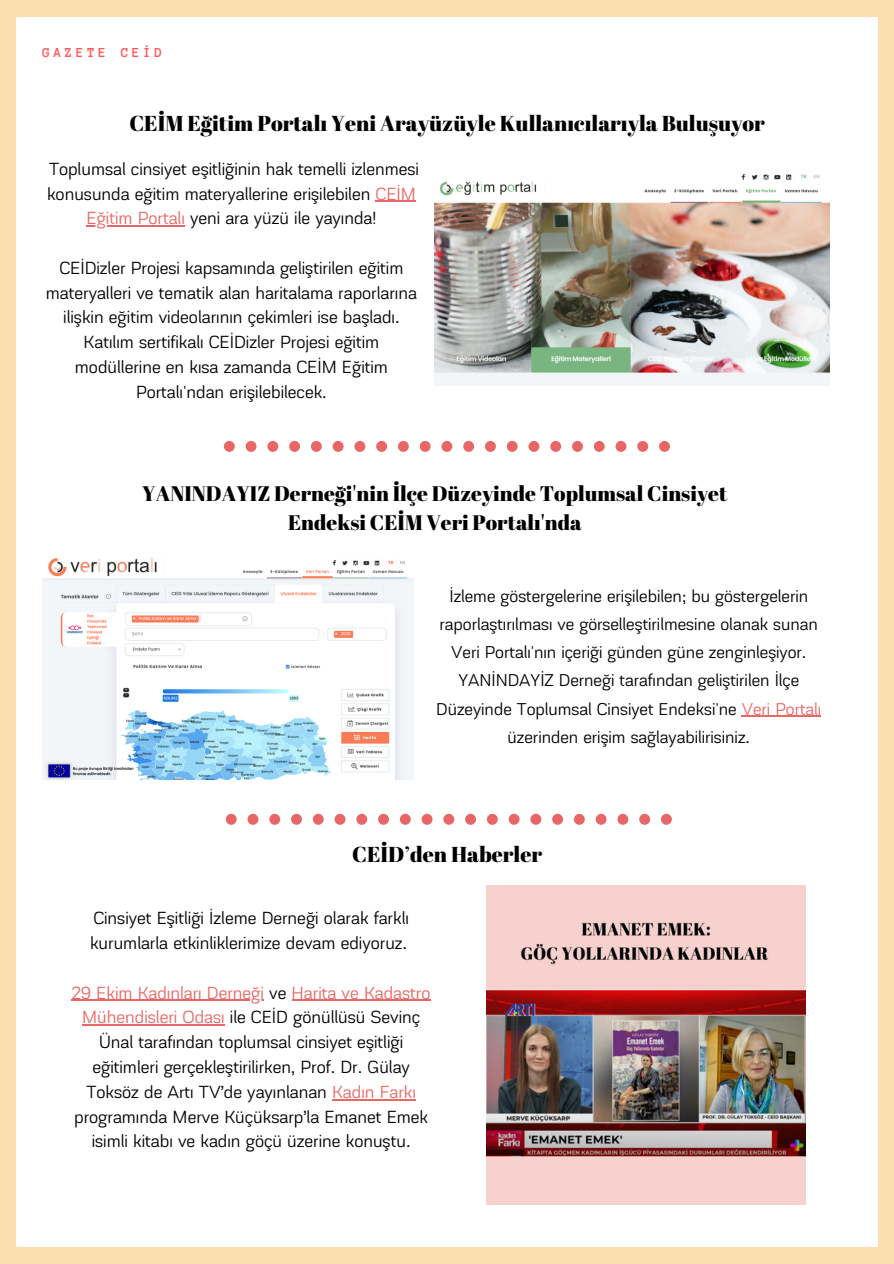
<style>
.page{position:relative;width:894px;height:1264px;background:#fff}
.page>*{position:absolute;margin:0;border:0;box-sizing:border-box;transform-origin:0 0}
.t1{font:21.6px "Abril Fatface";color:#000}
.t2{font:21px/29.2px "Abril Fatface";color:#000;text-align:center}
.t3{font:18.45px/24.8px "Akzentica 4 F";color:#000;text-align:center}
.t4{font:18px/28.2px "Akzentica 4 F";color:#000;text-align:center}
.t5{font:700 14.1px "Anonymous Pro";letter-spacing:.25em;color:#ff5757}
.s1{color:#e86665}
</style>
<div class="page">
<div style="left:0;top:0;width:893px;height:1263px;background:#fadead"></div>
<div style="left:17px;top:18px;width:860px;height:1228px;background:#fff"></div>
<svg style="left:226px;top:813px;width:445px;height:11px"></svg>
<svg style="left:224px;top:441px;width:445px;height:11px"></svg>
<img style="left:434px;top:174px;width:395px;height:211px">
<img style="left:43px;top:557px;width:370px;height:222px">
<img style="left:486px;top:885px;width:319px;height:319px">
<hr style="left:72px;top:999px;width:192px;height:1px;background:#e86665">
<hr style="left:291px;top:999px;width:139px;height:1px;background:#e86665">
<hr style="left:82px;top:1024px;width:142px;height:1px;background:#e86665">
<hr style="left:332px;top:1098px;width:84px;height:2px;background:#e86665">
<hr style="left:741px;top:715px;width:80px;height:1px;background:#e86665">
<hr style="left:375px;top:201px;width:41px;height:1px;background:#e86665">
<hr style="left:87px;top:225px;width:98px;height:1px;background:#e86665">
<p class="t5" style="left:43px;top:45px;width:121px">GAZETE CEİD</p>
<p class="t1" style="left:129px;top:108px;width:636px">CEİM Eğitim Portalı Yeni Arayüzüyle Kullanıcılarıyla Buluşuyor</p>
<p class="t3" style="left:47px;top:158px;width:373px">Toplumsal cinsiyet eşitliğinin hak temelli izlenmesi konusunda eğitim materyallerine erişilebilen <span class="s1">CEİM<br>Eğitim Portalı</span> yeni ara yüzü ile yayında!</p>
<p class="t3" style="left:46px;top:257px;width:372px">CEİDizler Projesi kapsamında geliştirilen eğitim materyalleri ve tematik alan haritalama raporlarına ilişkin eğitim videolarının çekimleri ise başladı.<br>Katılım sertifikalı CEİDizler Projesi eğitim modüllerine en kısa zamanda CEİM Eğitim Portalı'ndan erişilebilecek.</p>
<p class="t2" style="left:142px;top:478px;width:586px">YANINDAYIZ Derneği'nin İlçe Düzeyinde Toplumsal Cinsiyet<br>Endeksi CEİM Veri Portalı'nda</p>
<p class="t4" style="left:436px;top:583px;width:386px">İzleme göstergelerine erişilebilen; bu göstergelerin raporlaştırılması ve görselleştirilmesine olanak sunan Veri Portalı'nın içeriği günden güne zenginleşiyor.<br>YANI NDAYIZ Derneği tarafından geliştirilen İlçe Düzeyinde Toplumsal Cinsiyet Endeksi'ne <span class="s1">Veri Portalı </span>üzerinden erişim sağlayabilirisiniz.</p>
<p class="t1" style="left:352px;top:838px;width:191px">CEİD’den Haberler</p>
<p class="t3" style="left:90px;top:907px;width:320px;text-align:left">Cinsiyet Eşitliği İzleme Derneği olarak farklı kurumlarla etkinliklerimize devam ediyoruz.</p>
<p class="t3" style="left:72px;top:982px;width:360px"><span class="s1">29 Ekim Kadınları Derneği</span> ve <span class="s1">Harita ve Kadastro Mühendisleri Odası</span> ile CEİD gönüllüsü Sevinç Ünal tarafından toplumsal cinsiyet eşitliği eğitimleri gerçekleştirilirken, Prof. Dr. Gülay Toksöz de Artı TV’de yayınlanan <span class="s1">Kadın Farkı </span>programında Merve Küçüksarp’la Emanet Emek isimli kitabı ve kadın göçü üzerine konuştu.</p>
</div>
